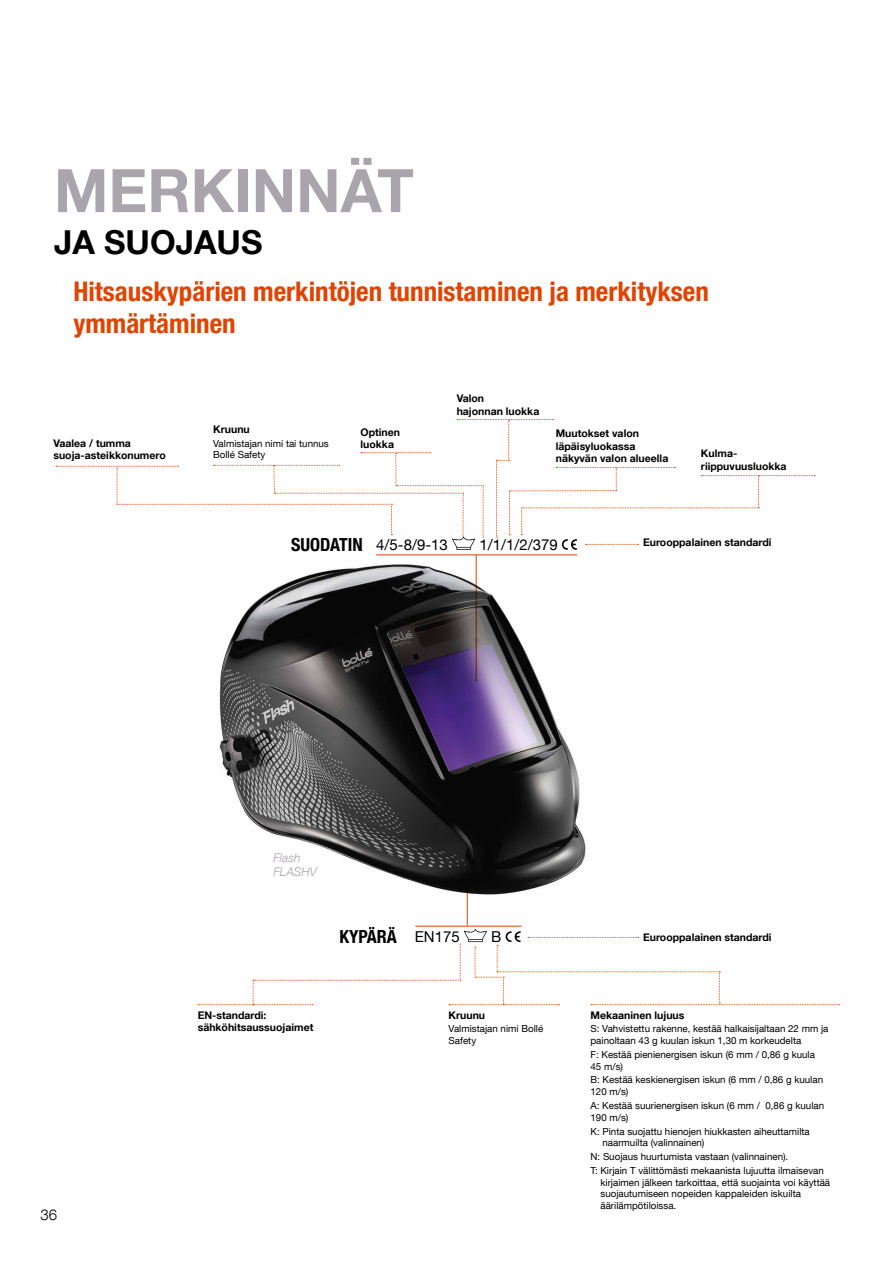
<style>
.page{position:relative;width:893px;height:1263px;background:#fff}
.page>*{position:absolute;margin:0;border:0;box-sizing:border-box;transform-origin:0 0}
.t1{font:700 60px "Helvetica Neue LT Com";color:#aaa4ac}
.t2{font:700 33px "Helvetica Neue LT Com";color:#000}
.t3{font:700 condensed 27px/32.4px "Helvetica Neue LT Com";color:#e04403}
.t4{font:700 condensed 18px "Helvetica Neue LT Com";color:#000}
.t5{font:15px "Helvetica Neue LT Com";color:#000}
.t6{font:300 15px "Helvetica Neue LT Com";color:#000}
.t7{font:italic 300 12px/14.4px "Helvetica Neue LT Com";color:#aaa4ac}
.t8{font:700 10.5px/12.6px "Helvetica Neue LT Com";color:#000}
.t9{font:9.75px/11.7px "Helvetica Neue LT Com";color:#000}
</style>
<div class="page">
<img style="left:219px;top:554px;width:367px;height:368px">
<hr style="left:415px;top:926px;width:107px;height:1px;background:#e04403">
<hr style="left:467px;top:883px;width:1px;height:43px;background:#e04403">
<svg style="left:198px;top:929px;width:642px;height:76px"></svg>
<hr style="left:376px;top:554px;width:201px;height:1px;background:#e04403">
<hr style="left:476px;top:555px;width:1px;height:126px;background:#e04403">
<svg style="left:56px;top:419px;width:759px;height:131px"></svg>
<h1 class="t1" style="left:54px;top:153px;width:361px">MERKINNÄT</h1>
<h2 class="t2" style="left:54px;top:221px;width:210px">JA SUOJAUS</h2>
<h3 class="t3" style="left:73px;top:275px;width:637px">Hitsauskypärien merkintöjen tunnistaminen ja merkityksen ymmärtäminen</h3>
<p class="t8" style="left:53px;top:436px;width:114px">Vaalea / tumma suoja-asteikkonumero</p>
<p class="t8" style="left:213px;top:422px;width:38px">Kruunu</p>
<p class="t9" style="left:213px;top:437px;width:117px">Valmistajan nimi tai tunnus<br>Bollé Safety</p>
<p class="t8" style="left:361px;top:425px;width:41px">Optinen luokka</p>
<p class="t8" style="left:457px;top:392px;width:84px">Valon<br>hajonnan luokka</p>
<p class="t8" style="left:556px;top:427px;width:114px">Muutokset valon läpäisyluokassa näkyvän valon alueella</p>
<p class="t8" style="left:701px;top:447px;width:87px">Kulma&shy;riippuvuusluokka</p>
<h3 class="t4" style="left:291px;top:534px;width:73px">SUODATIN</h3>
<h3 class="t5" style="left:376px;top:535px;width:73px">4/5-8/9-13</h3>
<h3 class="t5" style="left:479px;top:535px;width:80px">1/1/1/2/379</h3>
<p class="t8" style="left:643px;top:536px;width:130px">Eurooppalainen standardi</p>
<h3 class="t6" style="left:40px;top:1205px;width:18px">36</h3>
<p class="t7" style="left:274px;top:850px;width:45px">Flash<br>FLASHV</p>
<h3 class="t4" style="left:339px;top:926px;width:59px">KYPÄRÄ</h3>
<h3 class="t5" style="left:415px;top:927px;width:47px">EN175</h3>
<h3 class="t5" style="left:491px;top:927px;width:12px">B</h3>
<p class="t8" style="left:198px;top:1008px;width:117px">EN-standardi: sähköhitsaussuojaimet</p>
<p class="t8" style="left:449px;top:1008px;width:38px">Kruunu</p>
<p class="t9" style="left:449px;top:1023px;width:96px">Valmistajan nimi Bollé<br>Safety</p>
<p class="t8" style="left:643px;top:930px;width:130px">Eurooppalainen standardi</p>
<p class="t8" style="left:590px;top:1008px;width:95px">Mekaaninen lujuus</p>
<p class="t9" style="left:590px;top:1023px;width:239px">S: Vahvistettu rakenne, kestää halkaisijaltaan 22 mm ja painoltaan 43 g kuulan iskun 1,30 m korkeudelta</p>
<p class="t9" style="left:590px;top:1048px;width:226px">F: Kestää pienienergisen iskun (6 mm / 0,86 g kuula<br>45 m/s)</p>
<p class="t9" style="left:590px;top:1074px;width:234px">B: Kestää keskienergisen iskun (6 mm / 0,86 g kuulan<br>120 m/s)</p>
<p class="t9" style="left:590px;top:1099px;width:235px">A: Kestää suurienergisen iskun (6 mm / 0,86 g kuulan<br>190 m/s)</p>
<p class="t9" style="left:602px;top:1125px;width:209px;text-indent:-12px">K: Pinta suojattu hienojen hiukkasten aiheuttamilta naarmuilta (valinnainen)</p>
<p class="t9" style="left:590px;top:1149px;width:235px;line-height:13.8px">N: Suojaus huurtumista vastaan (valinnainen).<br>T: Kirjain T välittömästi mekaanista lujuutta ilmaisevan</p>
<p class="t9" style="left:600px;top:1176px;width:231px">kirjaimen jälkeen tarkoittaa, että suojainta voi käyttää suojautumiseen nopeiden kappaleiden iskuilta äärilämpötiloissa.</p>
</div>
